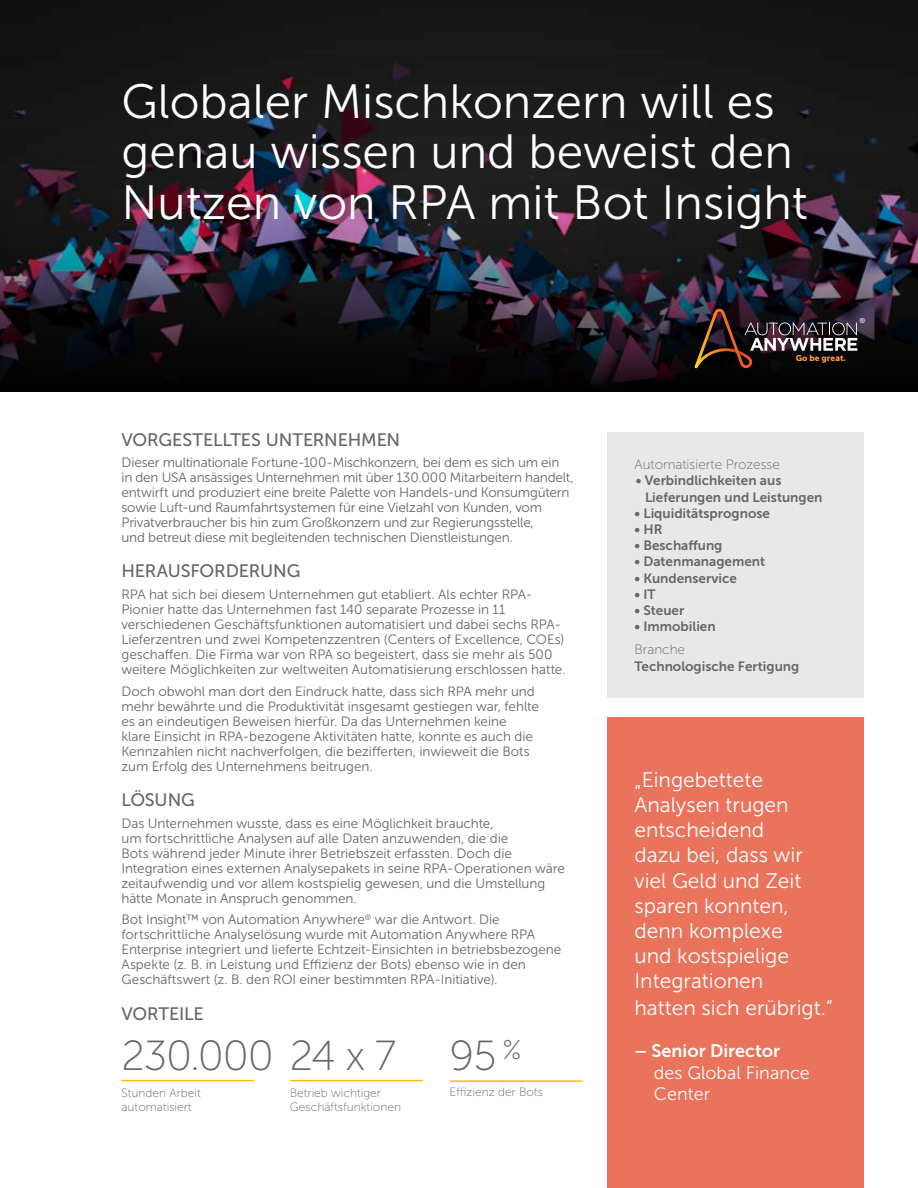
<style>
.page{position:relative;width:918px;height:1188px;background:#fff}
.page>*{position:absolute;margin:0;border:0;box-sizing:border-box;transform-origin:0 0}
.t1{font:48px/51px "Museo Sans 300";color:#fff}
.t2{font:42px "Museo Sans 100";letter-spacing:-.025em;color:#666}
.t3{font:21px/25.3px "Museo Sans 300";color:#fff}
.t4{font:18px "Museo Sans 500";letter-spacing:-.005em;color:#666}
.t5{font:18px/21.6px "Museo Sans 300";color:#fff}
.t6{font:18px "Museo Sans 700";color:#fff}
.t7{font:13.5px/15px "Museo Sans 300";letter-spacing:-.005em;color:#666}
.t8{font:13.5px/16.2px "Museo Sans 700";color:#666}
.t9{font:13.5px "Museo Sans 100";color:#666}
.t10{font:12px/14.4px "Museo Sans 100";color:#666}
.t11{font:8.4px "Museo Sans 900";color:#f79837}
.t12{font:7.05px "Museo Sans 500";color:#fff}
</style>
<div class="page">
<svg style="left:0;top:0;width:918px;height:392px;background:#1b191e"></svg>
<svg style="left:694px;top:309px;width:163px;height:59px;background:#372c2c"></svg>
<div style="left:608px;top:432px;width:256px;height:266px;background:#e8e8e8"></div>
<hr style="left:450px;top:1080px;width:132px;height:2px;background:#ffbc03">
<hr style="left:290px;top:1080px;width:133px;height:1px;background:#ffbc03">
<hr style="left:122px;top:1080px;width:132px;height:1px;background:#ffbc03">
<div style="left:608px;top:717px;width:256px;height:471px;background:#ea735c"></div>
<h1 class="t1" style="left:122px;top:76px;width:688px">Globaler Mischkonzern will es genau wissen und beweist den<br>Nutzen von RPA mit Bot Insight</h1>
<h3 class="t4" style="left:122px;top:429px;width:280px">VORGESTELLTES UNTERNEHMEN</h3>
<p class="t7" style="left:122px;top:455px;width:454px">Dieser multinationale Fortune-100-Mischkonzern, bei dem es sich um ein in den USA ansässiges Unternehmen mit über 130.000 Mitarbeitern handelt, entwirft und produziert eine breite Palette von Handels-und Konsumgütern sowie Luft-und Raumfahrtsystemen für eine Vielzahl von Kunden, vom Privatverbraucher bis hin zum Großkonzern und zur Regierungsstelle,<br>und betreut diese mit begleitenden technischen Dienstleistungen.</p>
<h3 class="t4" style="left:122px;top:561px;width:180px">HERAUSFORDERUNG</h3>
<p class="t7" style="left:122px;top:587px;width:446px">RPA hat sich bei diesem Unternehmen gut etabliert. Als echter RPA-Pionier hatte das Unternehmen fast 140 separate Prozesse in 11 verschiedenen Geschäftsfunktionen automatisiert und dabei sechs RPA-Lieferzentren und zwei Kompetenzzentren (Centers of Excellence, COEs) geschaffen. Die Firma war von RPA so begeistert, dass sie mehr als 500 weitere Möglichkeiten zur weltweiten Automatisierung erschlossen hatte.</p>
<p class="t7" style="left:122px;top:684px;width:419px">Doch obwohl man dort den Eindruck hatte, dass sich RPA mehr und mehr bewährte und die Produktivität insgesamt gestiegen war, fehlte es an eindeutigen Beweisen hierfür. Da das Unternehmen keine klare Einsicht in RPA-bezogene Aktivitäten hatte, konnte es auch die Kennzahlen nicht nachverfolgen, die bezifferten, inwieweit die Bots zum Erfolg des Unternehmens beitrugen.</p>
<h3 class="t4" style="left:122px;top:790px;width:75px">LÖSUNG</h3>
<p class="t7" style="left:122px;top:816px;width:445px">Das Unternehmen wusste, dass es eine Möglichkeit brauchte,<br>um fortschrittliche Analysen auf alle Daten anzuwenden, die die<br>Bots während jeder Minute ihrer Betriebszeit erfassten. Doch die Integration eines externen Analysepakets in seine RPA-Operationen wäre zeitaufwendig und vor allem kostspielig gewesen, und die Umstellung hätte Monate in Anspruch genommen.</p>
<p class="t7" style="left:122px;top:912px;width:441px">Bot Insight™ von Automation Anywhere<sup>®</sup> war die Antwort. Die fortschrittliche Analyselösung wurde mit Automation Anywhere RPA Enterprise integriert und lieferte Echtzeit-Einsichten in betriebsbezogene Aspekte (z. B. in Leistung und Effizienz der Bots) ebenso wie in den Geschäftswert (z. B. den ROI einer bestimmten RPA-Initiative).</p>
<h3 class="t4" style="left:122px;top:1003px;width:84px">VORTEILE</h3>
<h2 class="t2" style="left:122px;top:1033px;width:276px">230.000 24 x 7</h2>
<p class="t10" style="left:122px;top:1086px;width:81px">Stunden Arbeit automatisiert</p>
<p class="t10" style="left:290px;top:1086px;width:113px">Betrieb wichtiger<br>Geschäftsfunktionen</p>
<h2 class="t2" style="left:450px;top:1033px;width:73px">95 <sup>%</sup></h2>
<p class="t10" style="left:450px;top:1085px;width:95px">Effizienz der Bots</p>
<p class="t11" style="left:796px;top:353px;width:52px">Go be great.</p>
<p class="t12" style="left:859px;top:317px;width:7px">®</p>
<p class="t9" style="left:634px;top:457px;width:147px">Automatisierte Prozesse</p>
<p class="t8" style="left:645px;top:473px;width:179px;text-indent:-9px">• Verbindlichkeiten aus<br>Lieferungen und Leistungen</p>
<p class="t8" style="left:634px;top:505px;width:137px">• Liquiditätsprognose</p>
<p class="t8" style="left:634px;top:521px;width:30px">• HR</p>
<p class="t8" style="left:634px;top:537px;width:89px">• Beschaffung</p>
<p class="t8" style="left:634px;top:554px;width:132px">• Datenmanagement</p>
<p class="t8" style="left:634px;top:570px;width:104px">• Kundenservice</p>
<p class="t8" style="left:634px;top:586px;width:23px">• IT</p>
<p class="t8" style="left:634px;top:602px;width:51px">• Steuer</p>
<p class="t8" style="left:634px;top:618px;width:83px">• Immobilien</p>
<p class="t9" style="left:634px;top:643px;width:52px">Branche</p>
<p class="t8" style="left:634px;top:658px;width:166px">Technologische Fertigung</p>
<h3 class="t3" style="left:634px;top:767px;width:200px">„Eingebettete<br>Analysen trugen entscheidend<br>dazu bei, dass wir viel Geld und Zeit sparen konnten, denn komplexe<br>und kostspielige<br>Integrationen<br>hatten sich erübrigt.“</h3>
<h3 class="t6" style="left:634px;top:1041px;width:147px">– Senior Director</h3>
<h3 class="t5" style="left:654px;top:1062px;width:157px">des Global Finance<br>Center</h3>
</div>
